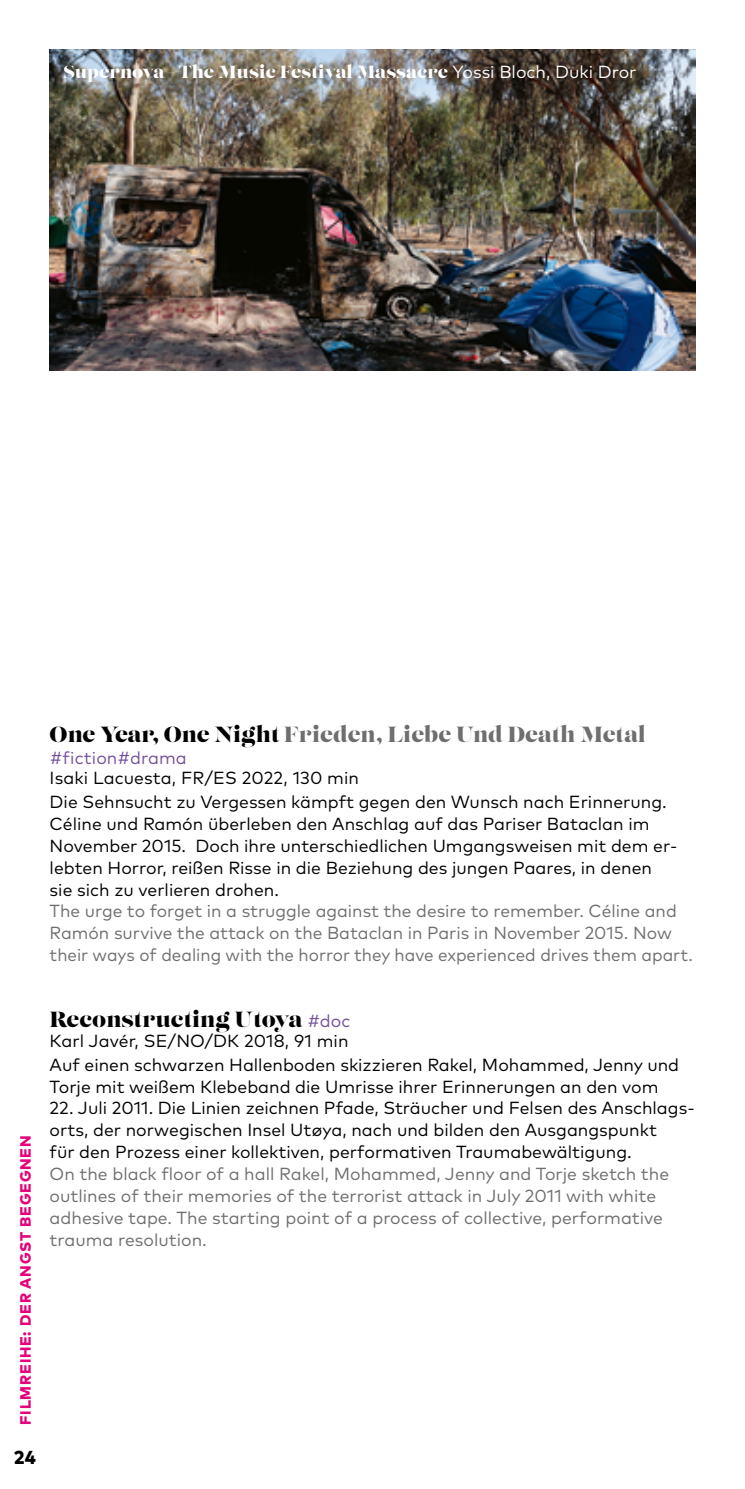
<style>
.page{position:relative;width:745px;height:1489px;background:#fff}
.page>*{position:absolute;margin:0;border:0;box-sizing:border-box;transform-origin:0 0}
.t1{font:22px "Lust Display";letter-spacing:.005em;color:#6e6e6e}
.t2{font:22px "Lust Display";letter-spacing:.005em;color:#000}
.t3{font:800 18.75px "Mark OT";color:#000}
.t4{font:17.5px/22px "Mark OT";color:#000}
.t5{font:17.5px/22px "Mark OT";color:#6e6e6e}
.t6{font:17.5px "Lust Display";letter-spacing:.01em;color:#fff}
.t7{font:17.5px "Mark OT";letter-spacing:.005em;color:#74509c}
.t8{font:800 15px "Mark OT";letter-spacing:.055em;color:#e5007c}
.s1{font-family:"Mark OT"}
.s2{color:#000}
.s3{font-family:"Mark OT";font-size:17.5px;color:#74509c}
</style>
<div class="page">
<img style="left:50px;top:50px;width:644px;height:320px">
<p class="t6" style="left:64px;top:60px;width:573px">Supernova - The Music Festival Massacre <span class="s1">Yossi Bloch, Duki Dror</span></p>
<p class="t1" style="left:50px;top:720px;width:597px"><span class="s2">One Year, One Night</span> Frieden, Liebe Und Death Metal</p>
<p class="t7" style="left:50px;top:747px;width:139px">#fiction#drama</p>
<p class="t4" style="left:50px;top:765px;width:618px;line-height:24px">Isaki Lacuesta, FR/ES 2022, 130 min<br>Die Sehnsucht zu Vergessen kämpft gegen den Wunsch nach Erinnerung.</p>
<p class="t4" style="left:50px;top:812px;width:629px">Céline und Ramón überleben den Anschlag auf das Pariser Bataclan im November 2015. Doch ihre unterschiedlichen Umgangsweisen mit dem er&shy;lebten Horror, reißen Risse in die Beziehung des jungen Paares, in denen sie sich zu verlieren drohen.</p>
<p class="t5" style="left:50px;top:900px;width:644px">The urge to forget in a struggle against the desire to remember. Céline and<br>Ramón survive the attack on the Bataclan in Paris in November 2015. Now their ways of dealing with the horror they have experienced drives them apart.</p>
<p class="t8" style="left:16px;top:1424px;width:291px;rotate:-90deg">FILMREIHE: DER ANGST BEGEGNEN</p>
<p class="t3" style="left:14px;top:1444px;width:24px">24</p>
<p class="t2" style="left:50px;top:1004px;width:302px">Reconstructing Utøya <span class="s3">#doc</span></p>
<p class="t4" style="left:50px;top:1028px;width:630px;line-height:24px">Karl Javér, SE/NO/DK 2018, 91 min<br>Auf einen schwarzen Hallenboden skizzieren Rakel, Mohammed, Jenny und</p>
<p class="t4" style="left:50px;top:1075px;width:610px">Torje mit weißem Klebeband die Umrisse ihrer Erinnerungen an den vom</p>
<p class="t4" style="left:50px;top:1096px;width:646px">22. Juli 2011. Die Linien zeichnen Pfade, Sträucher und Felsen des Anschlags&shy;orts, der norwegischen Insel Utøya, nach und bilden den Ausgangspunkt<br>für den Prozess einer kollektiven, performativen Traumabewältigung.</p>
<p class="t5" style="left:50px;top:1162px;width:620px">On the black floor of a hall Rakel, Mohammed, Jenny and Torje sketch the outlines of their memories of the terrorist attack in July 2011 with white adhesive tape. The starting point of a process of collective, performative trauma resolution.</p>
</div>
